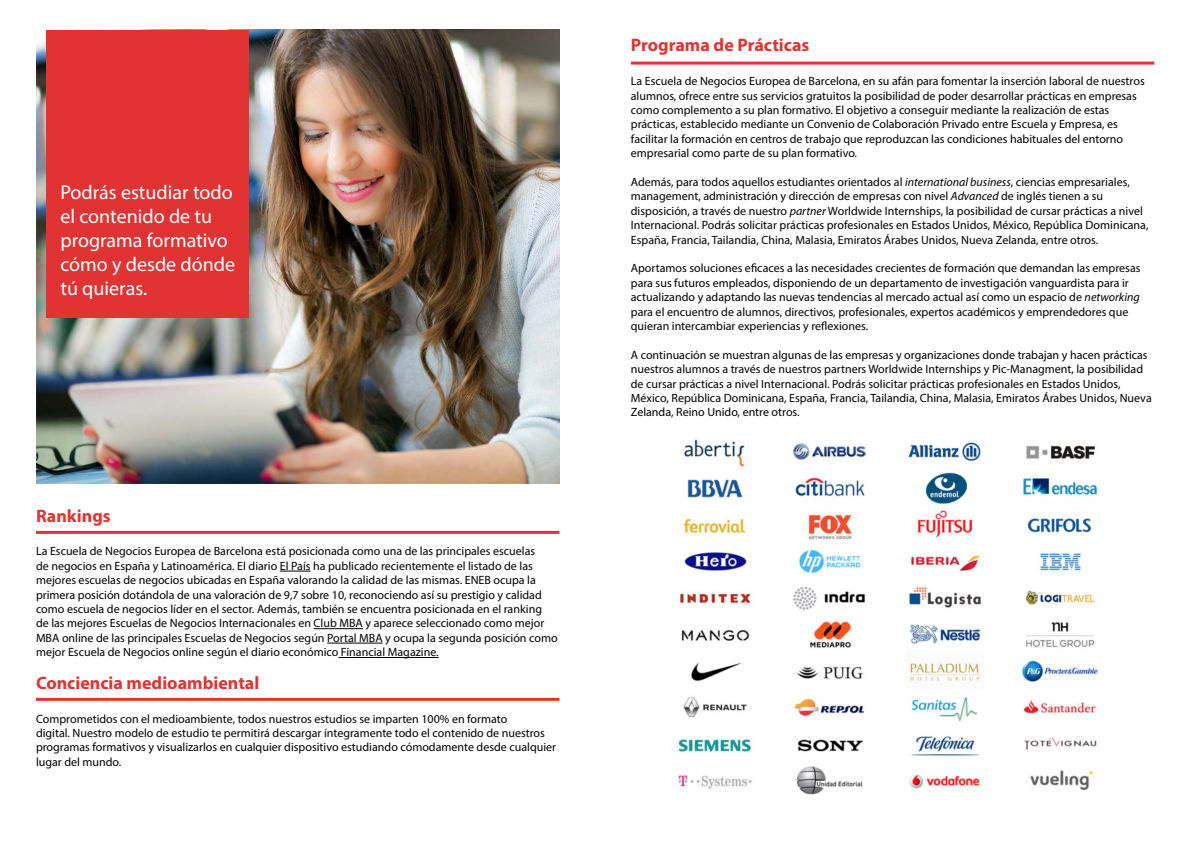
<style>
.page{position:relative;width:1191px;height:842px;background:#fff}
.page>*{position:absolute;margin:0;border:0;box-sizing:border-box;transform-origin:0 0}
.t1{font:20px/24px "Myriad Pro";color:#fff}
.t2{font:700 18px "Myriad Pro";color:#e13334}
.t3{font:12px/14.4px "Myriad Pro";color:#000}
.s1{font-style:italic}
</style>
<div class="page">
<hr style="left:631px;top:62px;width:523px;height:3px;background:#e13334">
<img style="left:678px;top:439px;width:420px;height:356px">
<hr style="left:36px;top:698px;width:523px;height:3px;background:#e13334">
<hr style="left:280px;top:571px;width:30px;height:1px;background:#000">
<hr style="left:314px;top:628px;width:49px;height:1px;background:#000">
<hr style="left:327px;top:643px;width:56px;height:1px;background:#000">
<hr style="left:338px;top:657px;width:101px;height:1px;background:#000">
<hr style="left:36px;top:531px;width:523px;height:3px;background:#e13334">
<img style="left:36px;top:30px;width:523px;height:453px">
<div style="left:46px;top:30px;width:203px;height:288px;background:#e13334"></div>
<h1 class="t1" style="left:60px;top:180px;width:176px">Podrás estudiar todo el contenido de tu programa formativo cómo y desde dónde tú quieras.</h1>
<h2 class="t2" style="left:36px;top:504px;width:76px">Rankings</h2>
<p class="t3" style="left:36px;top:544px;width:523px">La Escuela de Negocios Europea de Barcelona está posicionada como una de las principales escuelas<br>de negocios en España y Latinoamérica. El diario El País ha publicado recientemente el listado de las mejores escuelas de negocios ubicadas en España valorando la calidad de las mismas. ENEB ocupa la primera posición dotándola de una valoración de 9,7 sobre 10, reconociendo así su prestigio y calidad como escuela de negocios líder en el sector. Además, también se encuentra posicionada en el ranking de las mejores Escuelas de Negocios Internacionales en Club MBA y aparece seleccionado como mejor MBA online de las principales Escuelas de Negocios según Portal MBA y ocupa la segunda posición como mejor Escuela de Negocios online según el diario económico Financial Magazine.</p>
<h2 class="t2" style="left:36px;top:671px;width:225px">Conciencia medioambiental</h2>
<p class="t3" style="left:36px;top:711px;width:522px">Comprometidos con el medioambiente, todos nuestros estudios se imparten 100% en formato<br>digital. Nuestro modelo de estudio te permitirá descargar íntegramente todo el contenido de nuestros programas formativos y visualizarlos en cualquier dispositivo estudiando cómodamente desde cualquier lugar del mundo.</p>
<h2 class="t2" style="left:631px;top:34px;width:180px">Programa de Prácticas</h2>
<p class="t3" style="left:631px;top:74px;width:515px">La Escuela de Negocios Europea de Barcelona, en su afán para fomentar la inserción laboral de nuestros alumnos, ofrece entre sus servicios gratuitos la posibilidad de poder desarrollar prácticas en empresas como complemento a su plan formativo. El objetivo a conseguir mediante la realización de estas prácticas, establecido mediante un Convenio de Colaboración Privado entre Escuela y Empresa, es facilitar la formación en centros de trabajo que reproduzcan las condiciones habituales del entorno empresarial como parte de su plan formativo.</p>
<p class="t3" style="left:631px;top:175px;width:519px">Además, para todos aquellos estudiantes orientados al <span class="s1">international business</span>, ciencias empresariales, management, administración y dirección de empresas con nivel <span class="s1">Advanced</span> de inglés tienen a su disposición, a través de nuestro <span class="s1">partner</span> Worldwide Internships, la posibilidad de cursar prácticas a nivel Internacional. Podrás solicitar prácticas profesionales en Estados Unidos, México, República Dominicana, España, Francia, Tailandia, China, Malasia, Emiratos Árabes Unidos, Nueva Zelanda, entre otros.</p>
<p class="t3" style="left:631px;top:261px;width:511px">Aportamos soluciones eficaces a las necesidades crecientes de formación que demandan las empresas para sus futuros empleados, disponiendo de un departamento de investigación vanguardista para ir actualizando y adaptando las nuevas tendencias al mercado actual así como un espacio de <span class="s1">networking </span>para el encuentro de alumnos, directivos, profesionales, expertos académicos y emprendedores que quieran intercambiar experiencias y reflexiones.</p>
<p class="t3" style="left:631px;top:347px;width:522px">A continuación se muestran algunas de las empresas y organizaciones donde trabajan y hacen prácticas nuestros alumnos a través de nuestros partners Worldwide Internships y Pic-Managment, la posibilidad de cursar prácticas a nivel Internacional. Podrás solicitar prácticas profesionales en Estados Unidos, México, República Dominicana, España, Francia, Tailandia, China, Malasia, Emiratos Árabes Unidos, Nueva Zelanda, Reino Unido, entre otros.</p>
</div>
